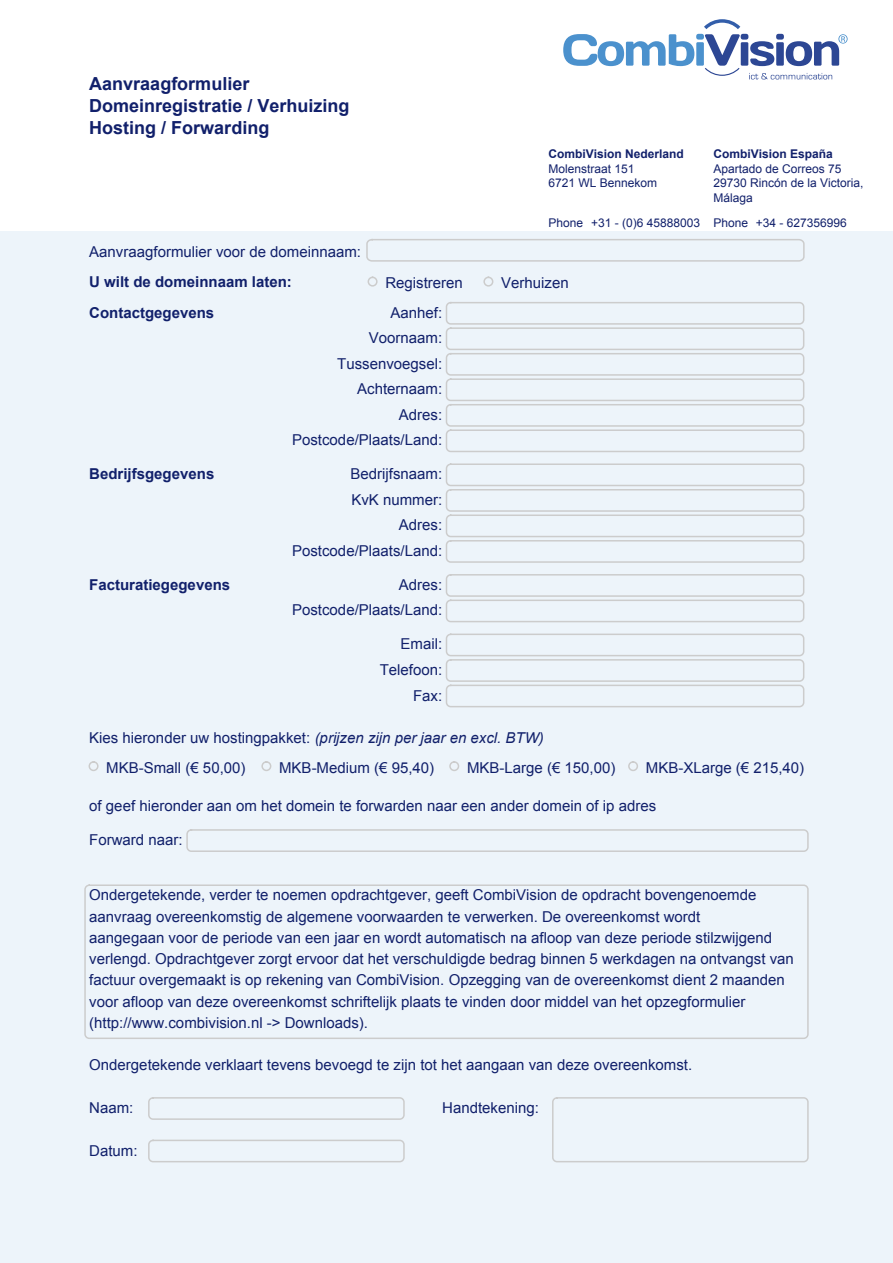
<style>
.page{position:relative;width:893px;height:1263px;background:#fff}
.page>*{position:absolute;margin:0;border:0;box-sizing:border-box;transform-origin:0 0}
.t1{font:700 18px/21.6px "Arial";color:#11206b}
.t2{font:15px/25.5px "Arial";color:#11206b;text-align:right}
.t3{font:700 15px "Arial";color:#11206b}
.t4{font:italic 15px "Arial";color:#11206b}
.t5{font:12px/14.4px "Arial";color:#11206b}
.t6{font:700 12px "Arial";color:#11206b}
.s1{font-style:normal}
</style>
<div class="page">
<div style="left:0;top:231px;width:893px;height:1032px;background:#edf4fa"></div>
<svg style="left:563px;top:19px;width:285px;height:60px"></svg>
<div style="left:446px;top:302px;width:358px;height:23px;border:2px solid #ccc;border-radius:4px"></div>
<div style="left:446px;top:327px;width:358px;height:23px;border:2px solid #ccc;border-radius:4px"></div>
<div style="left:446px;top:353px;width:358px;height:23px;border:2px solid #ccc;border-radius:4px"></div>
<div style="left:446px;top:378px;width:358px;height:23px;border:2px solid #ccc;border-radius:4px"></div>
<div style="left:446px;top:404px;width:358px;height:23px;border:2px solid #ccc;border-radius:4px"></div>
<div style="left:446px;top:429px;width:358px;height:23px;border:2px solid #ccc;border-radius:4px"></div>
<div style="left:446px;top:463px;width:358px;height:23px;border:2px solid #ccc;border-radius:4px"></div>
<div style="left:446px;top:489px;width:358px;height:23px;border:2px solid #ccc;border-radius:4px"></div>
<div style="left:446px;top:514px;width:358px;height:23px;border:2px solid #ccc;border-radius:4px"></div>
<div style="left:446px;top:540px;width:358px;height:23px;border:2px solid #ccc;border-radius:4px"></div>
<div style="left:446px;top:574px;width:358px;height:23px;border:2px solid #ccc;border-radius:4px"></div>
<div style="left:446px;top:600px;width:358px;height:22px;border:2px solid #ccc;border-radius:4px"></div>
<div style="left:446px;top:634px;width:358px;height:22px;border:2px solid #ccc;border-radius:4px"></div>
<div style="left:446px;top:659px;width:358px;height:23px;border:2px solid #ccc;border-radius:4px"></div>
<div style="left:446px;top:685px;width:358px;height:22px;border:2px solid #ccc;border-radius:4px"></div>
<div style="left:84px;top:884px;width:725px;height:155px;border:2px solid #ccc;border-radius:4px"></div>
<div style="left:148px;top:1097px;width:257px;height:23px;border:2px solid #ccc;border-radius:4px"></div>
<div style="left:552px;top:1097px;width:257px;height:65px;border:2px solid #ccc;border-radius:4px"></div>
<div style="left:148px;top:1140px;width:257px;height:22px;border:2px solid #ccc;border-radius:4px"></div>
<svg style="left:366px;top:238px;width:439px;height:24px"></svg>
<div style="left:89px;top:761px;width:10px;height:10px;border:2px solid #ccc;border-radius:50%"></div>
<div style="left:261px;top:761px;width:10px;height:10px;border:2px solid #ccc;border-radius:50%"></div>
<div style="left:449px;top:761px;width:10px;height:10px;border:2px solid #ccc;border-radius:50%"></div>
<div style="left:628px;top:761px;width:10px;height:10px;border:2px solid #ccc;border-radius:50%"></div>
<div style="left:186px;top:829px;width:623px;height:23px;border:2px solid #ccc;border-radius:4px"></div>
<div style="left:368px;top:277px;width:10px;height:10px;border:2px solid #ccc;border-radius:50%"></div>
<div style="left:483px;top:277px;width:10px;height:10px;border:2px solid #ccc;border-radius:50%"></div>
<p class="t1" style="left:89px;top:74px;width:262px">Aanvraagformulier<br>Domeinregistratie / Verhuizing<br>Hosting / Forwarding</p>
<p class="t2" style="left:89px;top:239px;width:273px">Aanvraagformulier voor de domeinnaam:</p>
<p class="t6" style="left:548px;top:146px;width:137px">CombiVision Nederland</p>
<p class="t5" style="left:548px;top:162px;width:110px">Molenstraat 151<br>6721 WL Bennekom</p>
<p class="t6" style="left:713px;top:146px;width:121px">CombiVision España</p>
<p class="t5" style="left:713px;top:162px;width:152px">Apartado de Correos 75<br>29730 Rincón de la Victoria,<br>Málaga</p>
<p class="t5" style="left:549px;top:215px;width:300px">Phone +31 - (0)6 45888003 Phone +34 - 627356996</p>
<p class="t3" style="left:89px;top:271px;width:204px">U wilt de domeinnaam laten:</p>
<p class="t2" style="left:385px;top:270px;width:79px">Registreren</p>
<p class="t2" style="left:501px;top:270px;width:69px">Verhuizen</p>
<p class="t3" style="left:89px;top:302px;width:127px">Contactgegevens</p>
<p class="t2" style="left:292px;top:300px;width:152px">Aanhef:<br>Voornaam:<br>Tussenvoegsel:<br>Achternaam:<br>Adres:<br>Postcode/Plaats/Land:</p>
<p class="t3" style="left:89px;top:464px;width:127px">Bedrijfsgegevens</p>
<p class="t2" style="left:292px;top:461px;width:152px">Bedrijfsnaam:<br>KvK nummer:<br>Adres:<br>Postcode/Plaats/Land:</p>
<p class="t3" style="left:89px;top:575px;width:142px">Facturatiegegevens</p>
<p class="t2" style="left:292px;top:572px;width:152px">Adres:<br>Postcode/Plaats/Land:</p>
<p class="t2" style="left:380px;top:632px;width:64px">Email:<br>Telefoon:<br>Fax:</p>
<p class="t4" style="left:89px;top:728px;width:456px"><span class="s1">Kies hieronder uw hostingpakket:</span> (prijzen zijn per jaar en excl. BTW)</p>
<p class="t2" style="left:106px;top:755px;width:141px">MKB-Small (€ 50,00)</p>
<p class="t2" style="left:279px;top:755px;width:157px">MKB-Medium (€ 95,40)</p>
<p class="t2" style="left:467px;top:755px;width:150px">MKB-Large (€ 150,00)</p>
<p class="t2" style="left:646px;top:755px;width:160px">MKB-XLarge (€ 215,40)</p>
<p class="t2" style="left:89px;top:793px;width:568px">of geef hieronder aan om het domein te forwarden naar een ander domein of ip adres</p>
<p class="t2" style="left:89px;top:827px;width:95px">Forward naar:</p>
<p class="t2" style="left:89px;top:885px;width:706px;line-height:21.3px;text-align:left">Ondergetekende, verder te noemen opdrachtgever, geeft CombiVision de opdracht bovengenoemde aanvraag overeenkomstig de algemene voorwaarden te verwerken. De overeenkomst wordt<br>aangegaan voor de periode van een jaar en wordt automatisch na afloop van deze periode stilzwijgend verlengd. Opdrachtgever zorgt ervoor dat het verschuldigde bedrag binnen 5 werkdagen na ontvangst van factuur overgemaakt is op rekening van CombiVision. Opzegging van de overeenkomst dient 2 maanden voor afloop van deze overeenkomst schriftelijk plaats te vinden door middel van het opzegformulier (http://www.combivision.nl -&gt; Downloads).</p>
<p class="t2" style="left:89px;top:1052px;width:604px">Ondergetekende verklaart tevens bevoegd te zijn tot het aangaan van deze overeenkomst.</p>
<p class="t2" style="left:89px;top:1095px;width:46px">Naam:</p>
<p class="t2" style="left:442px;top:1095px;width:98px">Handtekening:</p>
<p class="t2" style="left:89px;top:1138px;width:50px">Datum:</p>
</div>
